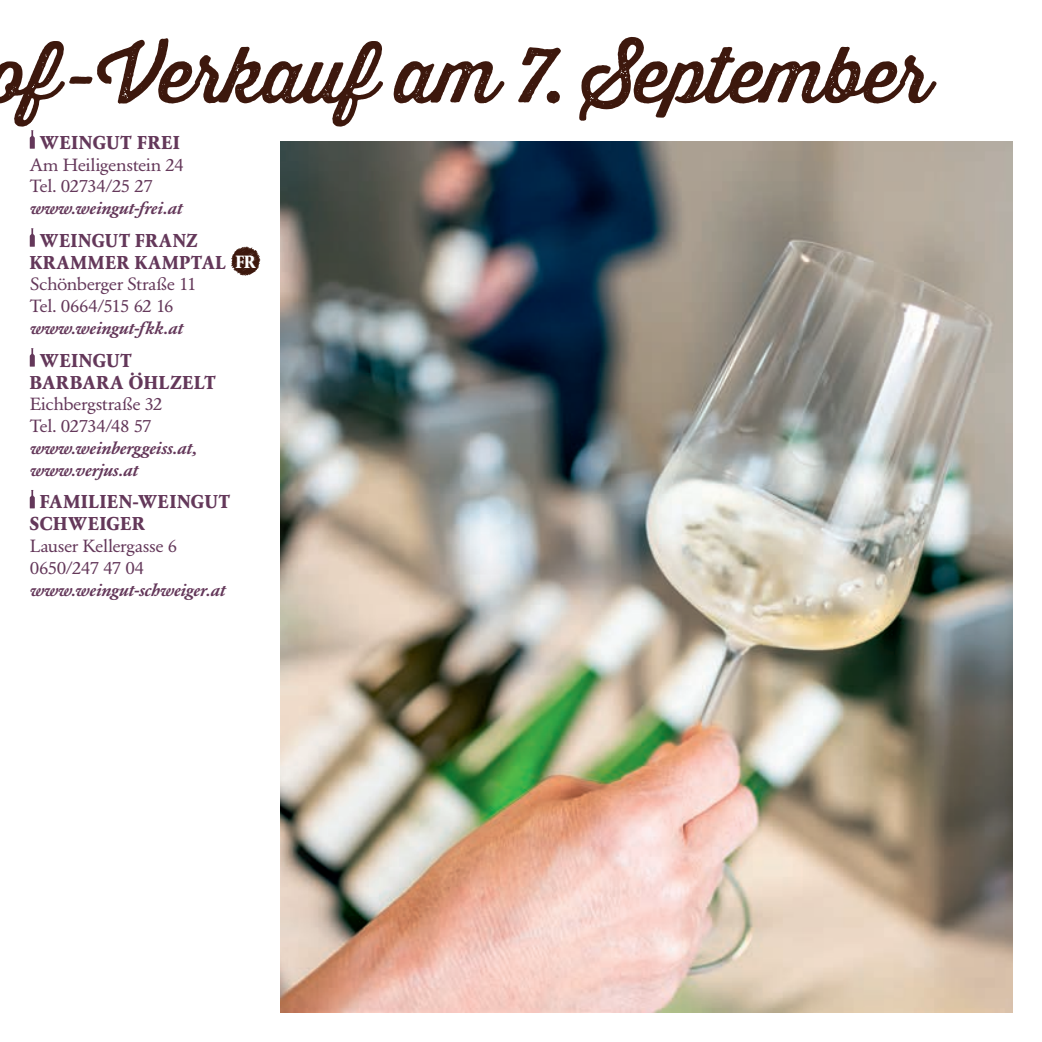
<style>
.page{position:relative;width:1042px;height:1042px;background:#fff}
.page>*{position:absolute;margin:0;border:0;box-sizing:border-box;transform-origin:0 0}
.t1{font:77px "Thirsty Rough Reg";letter-spacing:-.015em;color:#3d180d;scale:1.04 1}
.t2{font:700 18.38px/21.9px "Garamond BE";letter-spacing:.045em;color:#64385a}
.t3{font:17.5px/21.9px "Garamond BE";letter-spacing:-.025em;color:#64385a;scale:1.09 1}
.t4{font:italic 500 17.5px/21.9px "Garamond BE";letter-spacing:-.01em;color:#64385a;scale:1.09 1}
.s1{font-size:17.5px;color:#fff}
</style>
<div class="page">
<img style="left:280px;top:141px;width:732px;height:871px">
<svg style="left:30px;top:130px;width:5px;height:19px"></svg>
<svg style="left:30px;top:228px;width:5px;height:19px"></svg>
<svg style="left:231px;top:246px;width:29px;height:30px"></svg>
<svg style="left:30px;top:348px;width:5px;height:19px"></svg>
<svg style="left:30px;top:490px;width:5px;height:18px"></svg>
<h1 class="t1" style="left:-12px;top:18px;width:908px">of-Verkauf am 7. September</h1>
<p class="t2" style="left:40px;top:131px;width:141px">WEINGUT FREI</p>
<p class="t3" style="left:30px;top:154px;width:143px">Am Heiligenstein 24<br>Tel. 02734/25 27</p>
<p class="t4" style="left:30px;top:197px;width:141px">www.weingut-frei.at</p>
<p class="t2" style="left:30px;top:229px;width:227px;text-indent:11px">WEINGUT FRANZ<br>KRAMMER KAMPTAL <span class="s1">FR</span></p>
<p class="t3" style="left:30px;top:274px;width:155px">Schönberger Straße 11<br>Tel. 0664/515 62 16</p>
<p class="t4" style="left:30px;top:317px;width:142px">www.weingut-fkk.at</p>
<p class="t2" style="left:30px;top:349px;width:187px;text-indent:11px">WEINGUT<br>BARBARA ÖHLZELT</p>
<p class="t3" style="left:30px;top:393px;width:124px">Eichbergstraße 32<br>Tel. 02734/48 57</p>
<p class="t4" style="left:30px;top:437px;width:155px">www.weinberggeiss.at, www.verjus.at</p>
<p class="t2" style="left:30px;top:491px;width:202px;text-indent:11px">FAMILIEN-WEINGUT<br>SCHWEIGER</p>
<p class="t3" style="left:30px;top:535px;width:137px">Lauser Kellergasse 6<br>0650/247 47 04</p>
<p class="t4" style="left:30px;top:579px;width:181px">www.weingut-schweiger.at</p>
</div>
